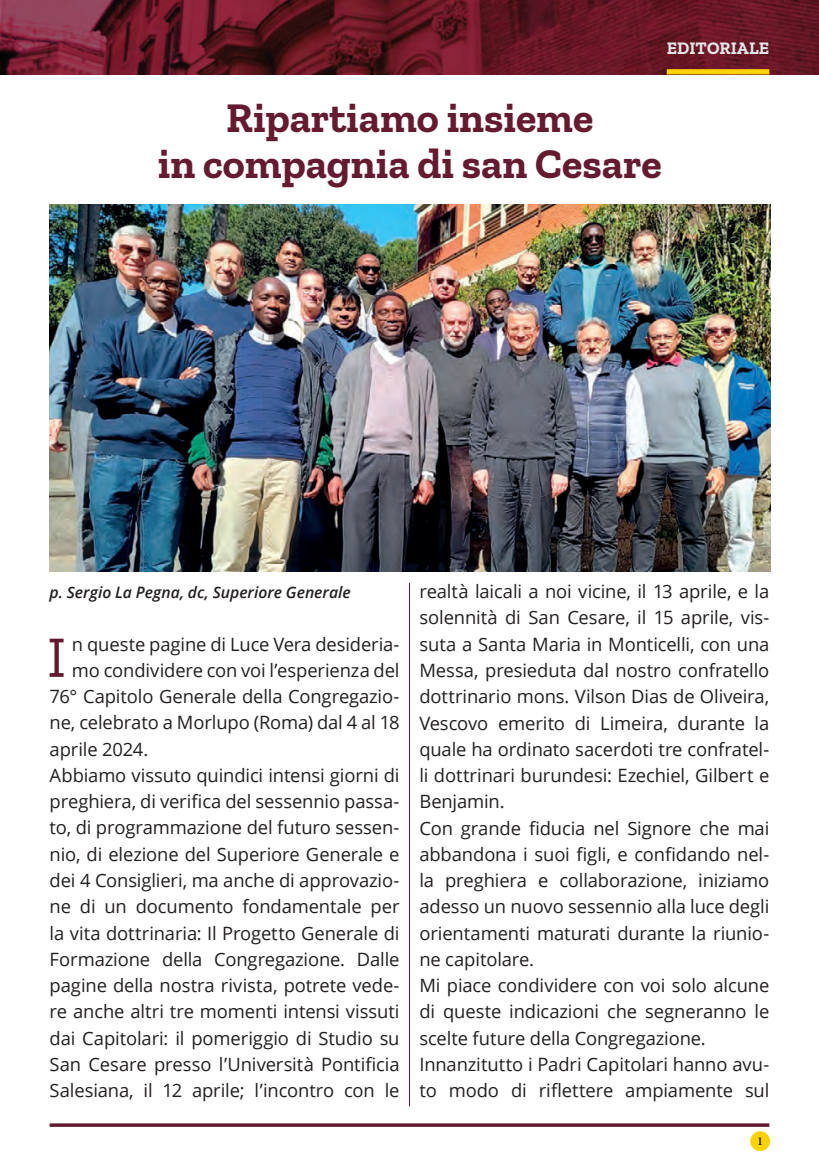
<style>
.page{position:relative;width:819px;height:1166px;background:#fff}
.page>*{position:absolute;margin:0;border:0;box-sizing:border-box;transform-origin:0 0}
.Testo_Articolo_-_CAP{font:58.8px "Zilla Slab";color:#651b2f}
.Titolo_articolo_24{font:700 42px/45.5px "Zilla Slab";color:#651b2f;text-align:center}
.Testo_articolo_10_5{font:18.38px/26.2px "Open Sans";letter-spacing:-.005em;color:#231f20;text-align:justify}
.Testo_Articolo_-_CAP-2{font:18.38px "Open Sans";letter-spacing:-.005em;color:#231f20}
.Titolo_testata{font:700 17.5px "Zilla Slab";letter-spacing:.005em;color:#e6e7e9}
.Firma{font:italic 600 15.75px "Open Sans";color:#231f20}
.t1{font:600 12.25px "Minion Pro";color:#231f20}
</style>
<div class="page">
<div style="left:750px;top:1131px;width:20px;height:20px;background:#fed304;border-radius:50%"></div>
<img style="left:0;top:0;width:819px;height:74px">
<hr style="left:409px;top:583px;width:1px;height:523px;background:#651b2f">
<svg style="left:50px;top:1123px;width:719px;height:4px;background:#773648"></svg>
<img style="left:50px;top:204px;width:720px;height:368px">
<div style="left:666px;top:69px;width:103px;height:5px;background:#fed304"></div>
<p class="Titolo_testata" style="left:666px;top:38px;width:104px">EDITORIALE</p>
<p class="Titolo_articolo_24" style="left:158px;top:96px;width:505px">Ripartiamo insieme<br>in compagnia di san Cesare</p>
<p class="Firma" style="left:50px;top:581px;width:303px">p. Sergio La Pegna, dc, Superiore Generale</p>
<p class="Testo_Articolo_-_CAP" style="left:47px;top:625px;width:20px">I</p>
<p class="Testo_Articolo_-_CAP-2" style="left:72px;top:631px;width:329px">n queste pagine di Luce Vera desideria-</p>
<p class="Testo_Articolo_-_CAP-2" style="left:72px;top:657px;width:329px">mo condividere con voi l’esperienza del</p>
<p class="Testo_Articolo_-_CAP-2" style="left:50px;top:684px;width:351px">76° Capitolo Generale della Congregazio-</p>
<p class="Testo_Articolo_-_CAP-2" style="left:50px;top:710px;width:351px">ne, celebrato a Morlupo (Roma) dal 4 al 18</p>
<p class="Testo_Articolo_-_CAP-2" style="left:50px;top:736px;width:100px">aprile 2024.</p>
<p class="Testo_articolo_10_5" style="left:50px;top:761px;width:351px">Abbiamo vissuto quindici intensi giorni di preghiera, di verifica del sessennio passa&shy;to, di programmazione del futuro sessen&shy;nio, di elezione del Superiore Generale e dei 4 Consiglieri, ma anche di approvazio&shy;ne di un documento fondamentale per la vita dottrinaria: Il Progetto Generale di Formazione della Congregazione. Dalle pagine della nostra rivista, potrete vede&shy;re anche altri tre momenti intensi vissuti dai Capitolari: il pomeriggio di Studio su San Cesare presso l’Università Pontificia Salesiana, il 12 aprile; l’incontro con le</p>
<p class="Testo_articolo_10_5" style="left:419px;top:578px;width:351px">realtà laicali a noi vicine, il 13 aprile, e la solennità di San Cesare, il 15 aprile, vis&shy;suta a Santa Maria in Monticelli, con una Messa, presieduta dal nostro confratello dottrinario mons. Vilson Dias de Oliveira, Vescovo emerito di Limeira, durante la quale ha ordinato sacerdoti tre confratel&shy;li dottrinari burundesi: Ezechiel, Gilbert e Benjamin.</p>
<p class="Testo_articolo_10_5" style="left:419px;top:814px;width:351px">Con grande fiducia nel Signore che mai abbandona i suoi figli, e confidando nel&shy;la preghiera e collaborazione, iniziamo adesso un nuovo sessennio alla luce degli orientamenti maturati durante la riunio&shy;ne capitolare.</p>
<p class="Testo_articolo_10_5" style="left:419px;top:972px;width:351px">Mi piace condividere con voi solo alcune di queste indicazioni che segneranno le scelte future della Congregazione.</p>
<p class="Testo_articolo_10_5" style="left:419px;top:1050px;width:351px">Innanzitutto i Padri Capitolari hanno avu&shy;to modo di riflettere ampiamente sul</p>
<p class="t1" style="left:757px;top:1134px;width:8px">1</p>
</div>
